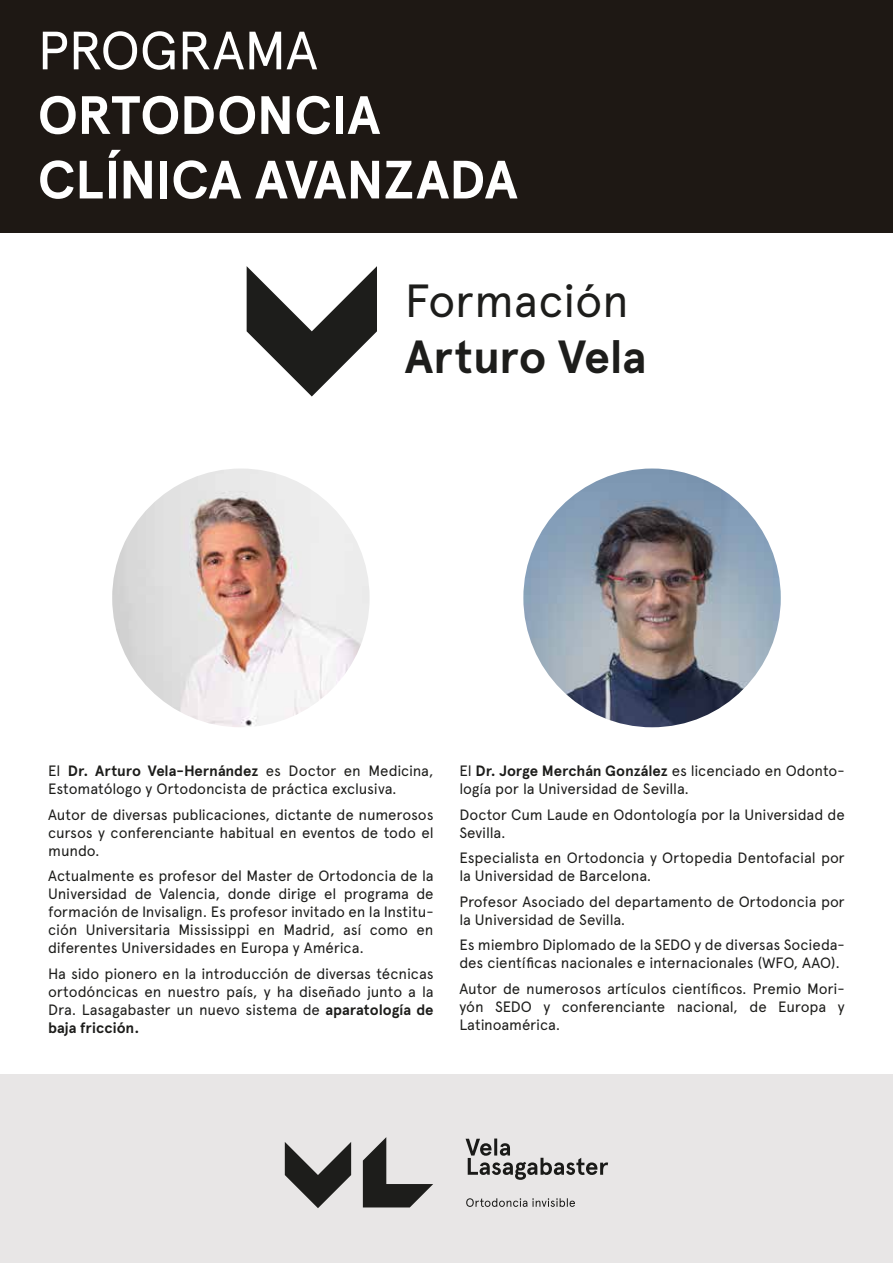
<style>
.page{position:relative;width:893px;height:1263px;background:#fff}
.page>*{position:absolute;margin:0;border:0;box-sizing:border-box;transform-origin:0 0}
.t1{font:700 53.85px/64.5px "Apercu";letter-spacing:-.01em;color:#fff}
.t2{font:53.85px "Apercu";letter-spacing:-.01em;color:#fff}
.t3{font:700 46.5px "Apercu";letter-spacing:-.005em;color:#1d1d1b}
.t4{font:46.5px "Apercu";letter-spacing:-.005em;color:#1d1d1b}
.t5{font:15px/18px "Apercu";letter-spacing:-.01em;color:#1d1d1b}
.s1{font-weight:700}
</style>
<div class="page">
<div style="left:0;top:0;width:893px;height:233px;background:#1e1814"></div>
<svg style="left:247px;top:266px;width:130px;height:130px"></svg>
<img style="left:112px;top:468px;width:258px;height:259px">
<img style="left:523px;top:468px;width:258px;height:259px">
<div style="left:0;top:1074px;width:893px;height:189px;background:#e8e6e6"></div>
<svg style="left:363px;top:1137px;width:70px;height:70px"></svg>
<svg style="left:285px;top:1142px;width:66px;height:66px"></svg>
<svg style="left:466px;top:1198px;width:109px;height:9px"></svg>
<svg style="left:466px;top:1138px;width:142px;height:42px"></svg>
<h1 class="t2" style="left:38px;top:18px;width:282px">PROGRAMA</h1>
<h1 class="t1" style="left:38px;top:83px;width:482px">ORTODONCIA<br>CLÍNICA AVANZADA</h1>
<h2 class="t4" style="left:405px;top:273px;width:226px">Formación</h2>
<h2 class="t3" style="left:405px;top:328px;width:243px">Arturo Vela</h2>
<p class="t5" style="left:48px;top:762px;width:387px">El <span class="s1">Dr. Arturo Vela-Hernández</span> es Doctor en Medicina,<br>Estomatólogo y Ortodoncista de práctica exclusiva.</p>
<p class="t5" style="left:48px;top:805px;width:387px;text-align:justify">Autor de diversas publicaciones, dictante de numerosos cursos y conferenciante habitual en eventos de todo el mundo.</p>
<p class="t5" style="left:48px;top:867px;width:387px;text-align:justify">Actualmente es profesor del Master de Ortodoncia de la Universidad de Valencia, donde dirige el programa de formación de Invisalign. Es profesor invitado en la Institu&shy;ción Universitaria Mississippi en Madrid, así como en diferentes Universidades en Europa y América.</p>
<p class="t5" style="left:48px;top:964px;width:387px;text-align:justify">Ha sido pionero en la introducción de diversas técnicas ortodóncicas en nuestro país, y ha diseñado junto a la Dra. Lasagabaster un nuevo sistema de <span class="s1">aparatología de baja fricción.</span></p>
<p class="t5" style="left:459px;top:762px;width:387px">El <span class="s1">Dr. Jorge Merchán González</span> es licenciado en Odonto&shy;logía por la Universidad de Sevilla.</p>
<p class="t5" style="left:459px;top:805px;width:387px">Doctor Cum Laude en Odontología por la Universidad de<br>Sevilla.</p>
<p class="t5" style="left:459px;top:849px;width:387px">Especialista en Ortodoncia y Ortopedia Dentofacial por la Universidad de Barcelona.</p>
<p class="t5" style="left:459px;top:892px;width:387px">Profesor Asociado del departamento de Ortodoncia por la Universidad de Sevilla.</p>
<p class="t5" style="left:459px;top:936px;width:387px">Es miembro Diplomado de la SEDO y de diversas Socieda&shy;des científicas nacionales e internacionales (WFO, AAO).</p>
<p class="t5" style="left:459px;top:979px;width:387px;text-align:justify">Autor de numerosos artículos científicos. Premio Mori&shy;yón SEDO y conferenciante nacional, de Europa y Latinoamérica.</p>
</div>
